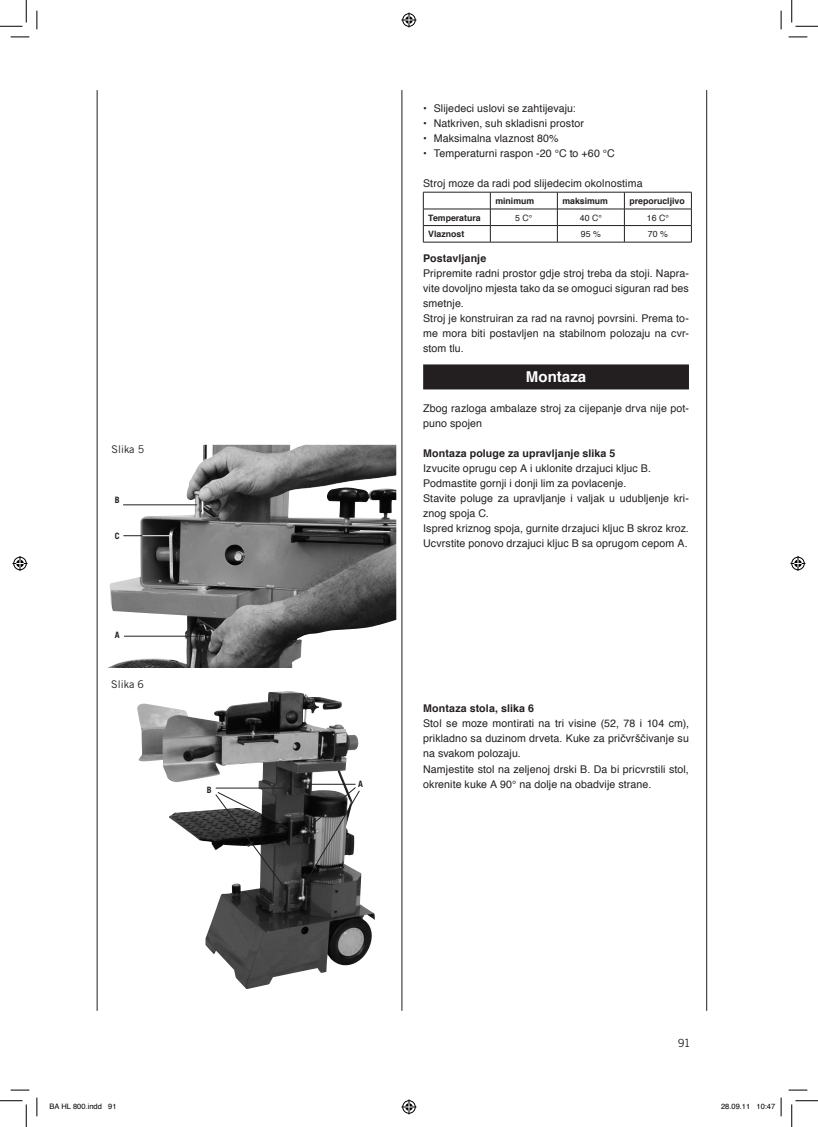
<style>
.page{position:relative;width:818px;height:1127px;background:#fff}
.page>*{position:absolute;margin:0;border:0;box-sizing:border-box;transform-origin:0 0}
.t1{font:700 15px "Helvetica";letter-spacing:.005em;color:#fff}
.t2{font:11.25px "Trade Gothic";color:#231f20}
.t3{font:10.62px/15px "Helvetica";letter-spacing:.01em;color:#231f20}
.t4{font:700 10.62px "Helvetica";letter-spacing:.01em;color:#231f20}
.t5{font:10.62px "Trade Gothic";color:#231f20}
.t6{font:700 8.75px "Helvetica";color:#231f20}
.t7{font:8.75px "Helvetica";color:#231f20}
.t8{font:700 8.75px "Trade Gothic";color:#231f20}
.t9{font:7.5px "Helvetica";color:#000}
</style>
<div class="page">
<hr style="left:97px;top:90px;width:1px;height:920px;background:#231f20">
<hr style="left:402px;top:90px;width:1px;height:920px;background:#231f20">
<hr style="left:706px;top:90px;width:1px;height:920px;background:#231f20">
<div style="left:423px;top:364px;width:266px;height:25px;background:#231f20"></div>
<hr style="left:423px;top:192px;width:67px;height:1px;background:#231f20">
<hr style="left:490px;top:192px;width:67px;height:1px;background:#231f20">
<hr style="left:557px;top:192px;width:67px;height:1px;background:#231f20">
<hr style="left:624px;top:192px;width:67px;height:1px;background:#231f20">
<hr style="left:423px;top:209px;width:67px;height:1px;background:#231f20">
<hr style="left:490px;top:209px;width:67px;height:1px;background:#231f20">
<hr style="left:557px;top:209px;width:67px;height:1px;background:#231f20">
<hr style="left:624px;top:209px;width:67px;height:1px;background:#231f20">
<hr style="left:423px;top:225px;width:67px;height:1px;background:#231f20">
<svg style="left:423px;top:192px;width:1px;height:50px"></svg>
<hr style="left:490px;top:225px;width:67px;height:1px;background:#231f20">
<svg style="left:490px;top:192px;width:1px;height:50px"></svg>
<hr style="left:557px;top:225px;width:67px;height:1px;background:#231f20">
<svg style="left:557px;top:192px;width:1px;height:50px"></svg>
<hr style="left:624px;top:225px;width:67px;height:1px;background:#231f20">
<svg style="left:624px;top:192px;width:1px;height:50px"></svg>
<svg style="left:691px;top:192px;width:1px;height:50px"></svg>
<hr style="left:423px;top:242px;width:67px;height:1px;background:#231f20">
<hr style="left:490px;top:242px;width:67px;height:1px;background:#231f20">
<hr style="left:557px;top:242px;width:67px;height:1px;background:#231f20">
<hr style="left:624px;top:242px;width:67px;height:1px;background:#231f20">
<img style="left:109px;top:444px;width:287px;height:223px">
<hr style="left:123px;top:504px;width:74px;height:1px;background:#231f20">
<hr style="left:123px;top:535px;width:48px;height:1px;background:#231f20">
<hr style="left:124px;top:635px;width:80px;height:1px;background:#231f20">
<svg style="left:142px;top:535px;width:29px;height:1px"></svg>
<img style="left:137px;top:691px;width:238px;height:298px">
<hr style="left:307px;top:783px;width:48px;height:1px;background:#231f20">
<svg style="left:303px;top:786px;width:57px;height:99px"></svg>
<hr style="left:216px;top:787px;width:76px;height:1px;background:#231f20">
<svg style="left:215px;top:791px;width:74px;height:98px"></svg>
<svg style="left:11px;top:36px;width:18px;height:2px"></svg>
<svg style="left:788px;top:36px;width:19px;height:2px"></svg>
<svg style="left:11px;top:1089px;width:18px;height:1px"></svg>
<svg style="left:788px;top:1089px;width:19px;height:1px"></svg>
<svg style="left:36px;top:11px;width:2px;height:18px"></svg>
<svg style="left:36px;top:1097px;width:2px;height:18px"></svg>
<svg style="left:780px;top:11px;width:2px;height:18px"></svg>
<svg style="left:0;top:0;width:27px;height:27px"></svg>
<svg style="left:0;top:1100px;width:27px;height:26px"></svg>
<svg style="left:791px;top:0;width:27px;height:27px"></svg>
<svg style="left:791px;top:1100px;width:27px;height:26px"></svg>
<svg style="left:401px;top:13px;width:15px;height:15px"></svg>
<svg style="left:401px;top:1099px;width:15px;height:15px"></svg>
<svg style="left:13px;top:556px;width:15px;height:15px"></svg>
<svg style="left:790px;top:556px;width:15px;height:15px"></svg>
<svg style="left:780px;top:1097px;width:2px;height:18px"></svg>
<p class="t5" style="left:112px;top:442px;width:34px">Slika 5</p>
<p class="t8" style="left:115px;top:494px;width:6px">B</p>
<p class="t8" style="left:115px;top:530px;width:6px">C</p>
<p class="t8" style="left:115px;top:629px;width:6px">A</p>
<p class="t5" style="left:111px;top:677px;width:34px">Slika 6</p>
<p class="t8" style="left:207px;top:784px;width:6px">B</p>
<p class="t3" style="left:423px;top:101px;width:154px">• Slijedeci uslovi se zahtijevaju:</p>
<p class="t3" style="left:423px;top:116px;width:162px">• Natkriven, suh skladisni prostor</p>
<p class="t3" style="left:423px;top:131px;width:137px">• Maksimalna vlaznost 80%</p>
<p class="t3" style="left:423px;top:146px;width:193px">• Temperaturni raspon -20 °C to +60 °C</p>
<p class="t3" style="left:423px;top:176px;width:221px">Stroj moze da radi pod slijedecim okolnostima</p>
<p class="t6" style="left:495px;top:193px;width:40px">minimum</p>
<p class="t6" style="left:562px;top:193px;width:47px">maksimum</p>
<p class="t6" style="left:629px;top:193px;width:57px">preporucljivo</p>
<p class="t6" style="left:428px;top:210px;width:54px">Temperatura</p>
<p class="t7" style="left:515px;top:211px;width:19px">5 C°</p>
<p class="t7" style="left:580px;top:211px;width:23px">40 C°</p>
<p class="t7" style="left:647px;top:211px;width:23px">16 C°</p>
<p class="t6" style="left:428px;top:227px;width:37px">Vlaznost</p>
<p class="t7" style="left:581px;top:227px;width:21px">95 %</p>
<p class="t7" style="left:648px;top:227px;width:21px">70 %</p>
<p class="t4" style="left:423px;top:250px;width:65px">Postavljanje</p>
<p class="t3" style="left:423px;top:266px;width:267px">Pripremite radni prostor gdje stroj treba da stoji. Napra&shy;vite dovoljno mjesta tako da se omoguci siguran rad bes smetnje.<br>Stroj je konstruiran za rad na ravnoj povrsini. Prema to&shy;me mora biti postavljen na stabilnom polozaju na cvr&shy;stom tlu.</p>
<h1 class="t1" style="left:526px;top:364px;width:62px">Montaza</h1>
<p class="t3" style="left:423px;top:401px;width:267px">Zbog razloga ambalaze stroj za cijepanje drva nije pot&shy;puno spojen</p>
<p class="t4" style="left:423px;top:445px;width:194px">Montaza poluge za upravljanje slika 5</p>
<p class="t3" style="left:423px;top:461px;width:267px">Izvucite oprugu cep A i uklonite drzajuci kljuc B.<br>Podmastite gornji i donji lim za povlacenje.<br>Stavite poluge za upravljanje i valjak u udubljenje kri&shy;znog spoja C.<br>Ispred kriznog spoja, gurnite drzajuci kljuc B skroz kroz.<br>Ucvrstite ponovo drzajuci kljuc B sa oprugom cepom A.</p>
<p class="t8" style="left:358px;top:778px;width:6px">A</p>
<p class="t4" style="left:423px;top:700px;width:112px">Montaza stola, slika 6</p>
<p class="t3" style="left:423px;top:716px;width:267px">Stol se moze montirati na tri visine (52, 78 i 104 cm), prikladno sa duzinom drveta. Kuke za pričvrščivanje su na svakom polozaju.<br>Namjestite stol na zeljenoj drski B. Da bi pricvrstili stol, okrenite kuke A 90° na dolje na obadvije strane.</p>
<p class="t2" style="left:678px;top:1035px;width:15px">91</p>
<p class="t9" style="left:49px;top:1100px;width:69px">BA HL 800.indd 91</p>
<p class="t9" style="left:721px;top:1100px;width:56px">28.09.11 10:47</p>
</div>
